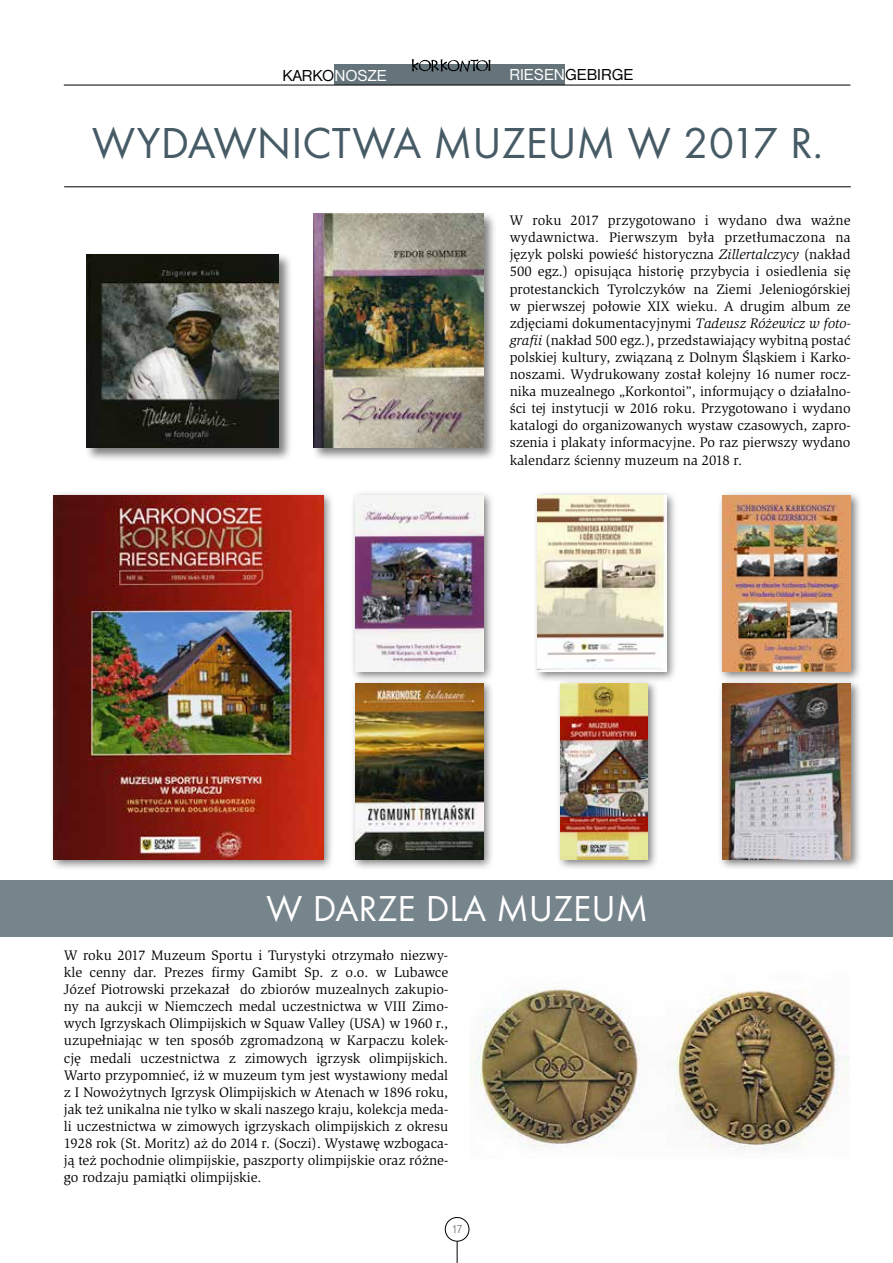
<style>
.page{position:relative;width:893px;height:1263px;background:#fff}
.page>*{position:absolute;margin:0;border:0;box-sizing:border-box;transform-origin:0 0}
.t1{font:45px "Futura TCE";color:#465b65}
.t2{font:37.5px "Futura TCE";color:#fff}
.t3{font:16.5px "Nimbus San DCE";color:#000}
.t4{font:14.25px/17.1px "Slimbach Itc TCE";color:#000;text-align:justify}
.t5{font:condensed 12px "Nimbus San DCE";color:#878787}
.s1{color:#fff}
.s2{font-style:italic}
</style>
<div class="page">
<div style="left:335px;top:64px;width:230px;height:21px;background:#65737a"></div>
<svg style="left:412px;top:59px;width:79px;height:13px"></svg>
<hr style="left:64px;top:85px;width:786px;height:1px;background:#000">
<div style="left:445px;top:1217px;width:24px;height:24px;border:1px solid #000;border-radius:50%"></div>
<svg style="left:457px;top:1241px;width:1px;height:22px"></svg>
<hr style="left:64px;top:186px;width:787px;height:1px;background:#000">
<div style="left:84px;top:252px;width:208px;height:210px;background:#000;opacity:.51"></div>
<img style="left:86px;top:254px;width:192px;height:193px">
<div style="left:311px;top:211px;width:187px;height:250px;background:#000;opacity:.51"></div>
<img style="left:313px;top:213px;width:170px;height:234px">
<div style="left:350px;top:490px;width:145px;height:193px;background:#000;opacity:.51"></div>
<img style="left:355px;top:495px;width:128px;height:177px">
<div style="left:533px;top:490px;width:144px;height:193px;background:#000;opacity:.51"></div>
<img style="left:538px;top:495px;width:128px;height:177px">
<div style="left:350px;top:678px;width:144px;height:193px;background:#000;opacity:.51"></div>
<img style="left:355px;top:683px;width:128px;height:177px">
<div style="left:556px;top:678px;width:103px;height:193px;background:#000;opacity:.51"></div>
<img style="left:561px;top:683px;width:87px;height:177px">
<div style="left:717px;top:490px;width:145px;height:193px;background:#000;opacity:.51"></div>
<img style="left:723px;top:495px;width:128px;height:177px">
<div style="left:717px;top:678px;width:145px;height:193px;background:#000;opacity:.51"></div>
<img style="left:723px;top:683px;width:128px;height:177px">
<div style="left:49px;top:490px;width:285px;height:381px;background:#000;opacity:.51"></div>
<img style="left:54px;top:495px;width:269px;height:365px">
<img style="left:470px;top:988px;width:378px;height:161px">
<div style="left:0;top:880px;width:893px;height:56px;background:#76848b"></div>
<p class="t3" style="left:282px;top:66px;width:106px">KARKO<span class="s1">NOSZE</span></p>
<p class="t3" style="left:509px;top:66px;width:125px"><span class="s1">RIESEN</span>GEBIRGE</p>
<h1 class="t1" style="left:92px;top:116px;width:732px">WYDAWNICTWA MUZEUM W 2017 R.</h1>
<p class="t4" style="left:510px;top:212px;width:342px">W roku 2017 przygotowano i wydano dwa ważne wydawnictwa. Pierwszym była przetłumaczona na język polski powieść historyczna <span class="s2">Zillertalczycy</span> (nakład 500 egz.) opisująca historię przybycia i osiedlenia się protestanckich Tyrolczyków na Ziemi Jeleniogórskiej w pierwszej połowie XIX wieku. A drugim album ze zdjęciami dokumentacyjnymi <span class="s2">Tadeusz Różewicz w foto&shy;grafii</span> (nakład 500 egz.), przedstawiający wybitną postać polskiej kultury, związaną z Dolnym Śląskiem i Karko&shy;noszami. Wydrukowany został kolejny 16 numer rocz&shy;nika muzealnego „Korkontoi”, informujący o działalno&shy;ści tej instytucji w 2016 roku. Przygotowano i wydano katalogi do organizowanych wystaw czasowych, zapro&shy;szenia i plakaty informacyjne. Po raz pierwszy wydano kalendarz ścienny muzeum na 2018 r.</p>
<h2 class="t2" style="left:267px;top:886px;width:383px">W DARZE DLA MUZEUM</h2>
<p class="t4" style="left:64px;top:947px;width:386px">W roku 2017 Muzeum Sportu i Turystyki otrzymało niezwy&shy;kle cenny dar. Prezes firmy Gamibt Sp. z o.o. w Lubawce Józef Piotrowski przekazał do zbiorów muzealnych zakupio&shy;ny na aukcji w Niemczech medal uczestnictwa w VIII Zimo&shy;wych Igrzyskach Olimpijskich w Squaw Valley (USA) w 1960 r., uzupełniając w ten sposób zgromadzoną w Karpaczu kolek&shy;cję medali uczestnictwa z zimowych igrzysk olimpijskich.<br>Warto przypomnieć, iż w muzeum tym jest wystawiony medal z I Nowożytnych Igrzysk Olimpijskich w Atenach w 1896 roku, jak też unikalna nie tylko w skali naszego kraju, kolekcja meda&shy;li uczestnictwa w zimowych igrzyskach olimpijskich z okresu 1928 rok (St. Moritz) aż do 2014 r. (Soczi). Wystawę wzbogaca&shy;ją też pochodnie olimpijskie, paszporty olimpijskie oraz różne&shy;go rodzaju pamiątki olimpijskie.</p>
<p class="t5" style="left:452px;top:1223px;width:12px">17</p>
</div>
